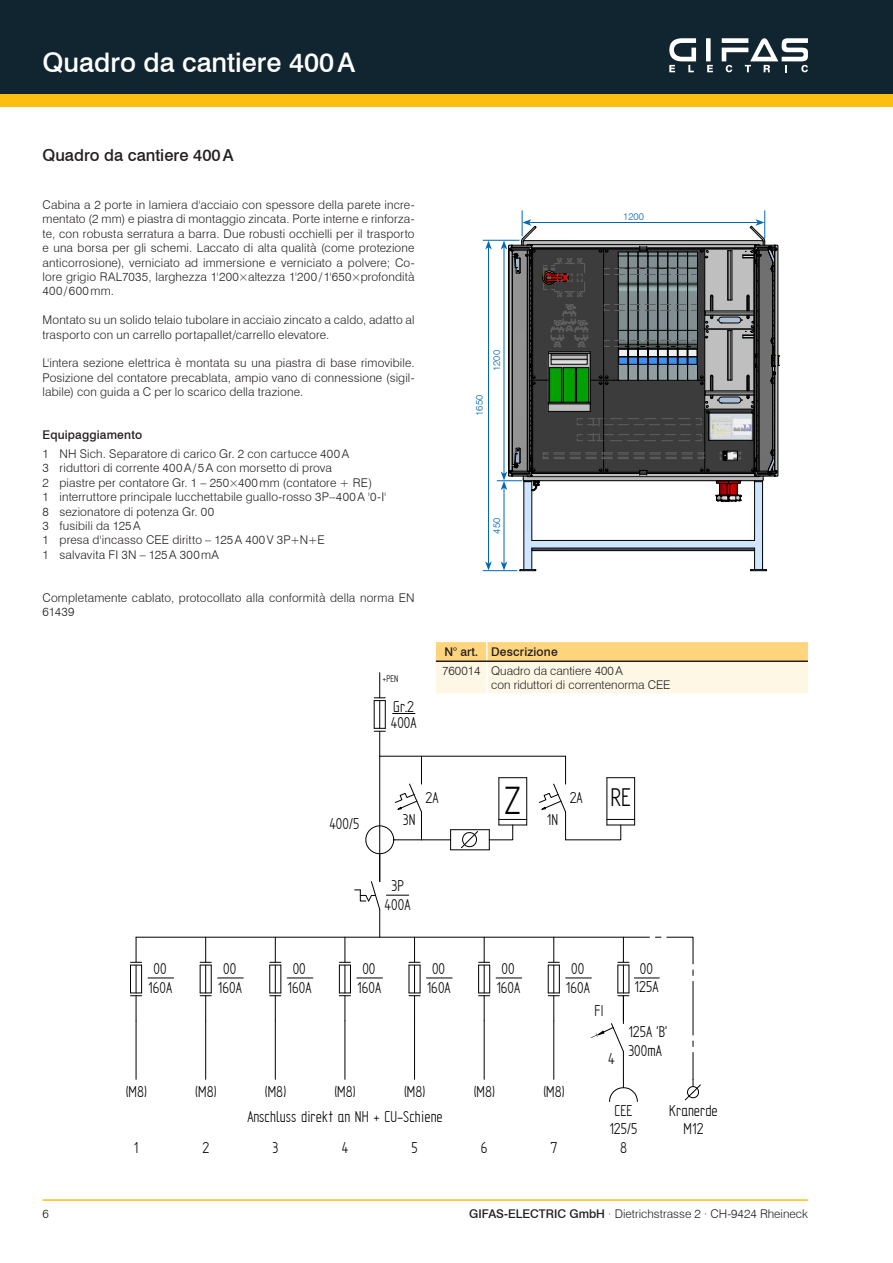
<style>
.page{position:relative;width:893px;height:1263px;background:#fff}
.page>*{position:absolute;margin:0;border:0;box-sizing:border-box;transform-origin:0 0}
.t1{font:44.85px "Solid Edge ISO";color:#000}
.t2{font:29.1px "Solid Edge ISO";color:#000}
.t3{font:500 27px "Swiss 721 BT";color:#fff}
.t4{font:17.85px/18.3px "Solid Edge ISO";color:#000}
.t5{font:500 16.5px "Swiss 721 BT";color:#231f20}
.t6{font:300 12px/14.4px "Swiss 721 BT";letter-spacing:.015em;color:#231f20}
.t7{font:500 12px "Swiss 721 BT";letter-spacing:.015em;color:#231f20}
.t8{font:11.1px "Solid Edge ISO";color:#000}
.t9{font:300 9.75px "Swiss 721 BT";color:#0168b3}
.s1{font-weight:500}
</style>
<div class="page">
<div style="left:0;top:89px;width:893px;height:17px;background:#fdbe12"></div>
<div style="left:0;top:0;width:893px;height:94px;background:#112530"></div>
<hr style="left:43px;top:1199px;width:765px;height:2px;background:#fdbe12">
<div style="left:706px;top:38px;width:5px;height:23px;background:#fff"></div>
<svg style="left:669px;top:38px;width:27px;height:34px"></svg>
<svg style="left:707px;top:65px;width:6px;height:7px"></svg>
<svg style="left:722px;top:38px;width:86px;height:34px"></svg>
<svg style="left:148px;top:978px;width:26px;height:1px"></svg>
<svg style="left:130px;top:937px;width:12px;height:84px"></svg>
<svg style="left:218px;top:978px;width:25px;height:1px"></svg>
<svg style="left:200px;top:938px;width:12px;height:83px"></svg>
<svg style="left:269px;top:938px;width:44px;height:83px"></svg>
<hr style="left:275px;top:1021px;width:1px;height:58px;background:#000">
<hr style="left:205px;top:1021px;width:1px;height:58px;background:#000">
<hr style="left:136px;top:1021px;width:1px;height:58px;background:#000">
<hr style="left:136px;top:937px;width:513px;height:1px;background:#000">
<img style="left:517px;top:502px;width:251px;height:69px">
<hr style="left:754px;top:482px;width:1px;height:58px;background:#000">
<hr style="left:762px;top:482px;width:1px;height:88px;background:#000">
<hr style="left:532px;top:550px;width:223px;height:1px;background:#000">
<hr style="left:532px;top:548px;width:223px;height:1px;background:#000">
<hr style="left:532px;top:540px;width:223px;height:1px;background:#000">
<svg style="left:750px;top:548px;width:17px;height:23px"></svg>
<hr style="left:532px;top:481px;width:1px;height:59px;background:#000">
<hr style="left:524px;top:482px;width:1px;height:88px;background:#000">
<svg style="left:519px;top:548px;width:17px;height:23px"></svg>
<hr style="left:488px;top:247px;width:1px;height:317px;background:#0168b3">
<svg style="left:485px;top:561px;width:7px;height:9px"></svg>
<hr style="left:483px;top:240px;width:36px;height:1px;background:#0168b3">
<hr style="left:483px;top:570px;width:34px;height:1px;background:#0168b3">
<hr style="left:504px;top:488px;width:1px;height:76px;background:#0168b3">
<svg style="left:501px;top:561px;width:6px;height:9px"></svg>
<svg style="left:485px;top:210px;width:295px;height:292px"></svg>
<svg style="left:339px;top:642px;width:469px;height:460px"></svg>
<h3 class="t3" style="left:43px;top:46px;width:314px">Quadro da cantiere 400A</h3>
<h3 class="t5" style="left:43px;top:145px;width:193px">Quadro da cantiere 400A</h3>
<p class="t6" style="left:43px;top:197px;width:374px;text-align:justify">Cabina a 2 porte in lamiera d'acciaio con spessore della parete incre&shy;mentato (2 mm) e piastra di montaggio zincata. Porte interne e rinforza&shy;te, con robusta serratura a barra. Due robusti occhielli per il trasporto e una borsa per gli schemi. Laccato di alta qualità (come protezione anticorrosione), verniciato ad immersione e verniciato a polvere; Co&shy;lore grigio RAL7035, larghezza 1'200×altezza 1'200/1'650×profondità 400/600mm.</p>
<p class="t6" style="left:43px;top:313px;width:374px">Montato su un solido telaio tubolare in acciaio zincato a caldo, adatto al trasporto con un carrello portapallet/carrello elevatore.</p>
<p class="t6" style="left:43px;top:356px;width:374px;text-align:justify">L'intera sezione elettrica è montata su una piastra di base rimovibile.<br>Posizione del contatore precablata, ampio vano di connessione (sigil&shy;labile) con guida a C per lo scarico della trazione.</p>
<p class="t7" style="left:43px;top:428px;width:101px">Equipaggiamento</p>
<p class="t6" style="left:43px;top:446px;width:345px">1 NH Sich. Separatore di carico Gr. 2 con cartucce 400A<br>3 riduttori di corrente 400A/5A con morsetto di prova<br>2 piastre per contatore Gr. 1 – 250×400mm (contatore + RE)<br>1 interruttore principale lucchettabile guallo-rosso 3P–400A '0-I' 8 sezionatore di potenza Gr. 00<br>3 fusibili da 125A<br>1 presa d'incasso CEE diritto – 125A 400V 3P+N+E<br>1 salvavita FI 3N – 125A 300mA</p>
<p class="t6" style="left:43px;top:590px;width:374px">Completamente cablato, protocollato alla conformità della norma EN<br>61439</p>
<p class="t8" style="left:383px;top:673px;width:17px">+PEN</p>
<h3 class="t4" style="left:391px;top:698px;width:27px;line-height:16.4px">Gr.2<br>400A</h3>
<p class="t9" style="left:473px;top:416px;width:22px;rotate:-90deg">1650</p>
<p class="t9" style="left:491px;top:371px;width:22px;rotate:-90deg">1200</p>
<p class="t9" style="left:491px;top:533px;width:17px;rotate:-90deg">450</p>
<p class="t9" style="left:623px;top:211px;width:22px">1200</p>
<p class="t7" style="left:444px;top:644px;width:115px">N° art. Descrizione</p>
<p class="t6" style="left:491px;top:663px;width:181px;text-indent:-49px">760014 Quadro da cantiere 400A<br>con riduttori di correntenorma CEE</p>
<h3 class="t4" style="left:329px;top:815px;width:31px">400/5</h3>
<h3 class="t4" style="left:403px;top:810px;width:14px">3N</h3>
<h3 class="t4" style="left:426px;top:789px;width:14px">2A</h3>
<h1 class="t1" style="left:504px;top:777px;width:18px">Z</h1>
<h2 class="t2" style="left:610px;top:782px;width:22px">RE</h2>
<h3 class="t4" style="left:547px;top:810px;width:13px">1N</h3>
<h3 class="t4" style="left:570px;top:789px;width:14px">2A</h3>
<h3 class="t4" style="left:391px;top:877px;width:14px">3P</h3>
<h3 class="t4" style="left:385px;top:895px;width:28px">400A</h3>
<h3 class="t4" style="left:148px;top:960px;width:26px">00<br>160A</h3>
<h3 class="t4" style="left:218px;top:960px;width:26px">00<br>160A</h3>
<h3 class="t4" style="left:287px;top:960px;width:26px">00<br>160A</h3>
<h3 class="t4" style="left:357px;top:960px;width:26px">00<br>160A</h3>
<h3 class="t4" style="left:427px;top:960px;width:26px">00<br>160A</h3>
<h3 class="t4" style="left:496px;top:960px;width:26px">00<br>160A</h3>
<h3 class="t4" style="left:566px;top:960px;width:26px">00<br>160A</h3>
<h3 class="t4" style="left:594px;top:1001px;width:11px">FI</h3>
<h3 class="t4" style="left:608px;top:1050px;width:8px">4</h3>
<h3 class="t4" style="left:640px;top:959px;width:15px">00</h3>
<h3 class="t4" style="left:635px;top:978px;width:25px">125A</h3>
<h3 class="t4" style="left:628px;top:1023px;width:41px">125A `B`<br>300mA</h3>
<h3 class="t4" style="left:126px;top:1082px;width:23px">(M8)</h3>
<h3 class="t4" style="left:195px;top:1082px;width:23px">(M8)</h3>
<h3 class="t4" style="left:265px;top:1082px;width:23px">(M8)</h3>
<h3 class="t4" style="left:335px;top:1082px;width:23px">(M8)</h3>
<h3 class="t4" style="left:404px;top:1082px;width:23px">(M8)</h3>
<h3 class="t4" style="left:474px;top:1082px;width:23px">(M8)</h3>
<h3 class="t4" style="left:543px;top:1082px;width:23px">(M8)</h3>
<h3 class="t4" style="left:247px;top:1108px;width:197px">Anschluss direkt an NH + CU-Schiene</h3>
<h3 class="t4" style="left:609px;top:1102px;width:29px">CEE<br>125/5</h3>
<h3 class="t4" style="left:669px;top:1101px;width:50px;text-align:center">Kranerde<br>M12</h3>
<h3 class="t4" style="left:134px;top:1138px;width:6px">1</h3>
<h3 class="t4" style="left:202px;top:1138px;width:8px">2</h3>
<h3 class="t4" style="left:273px;top:1138px;width:7px">3</h3>
<h3 class="t4" style="left:342px;top:1138px;width:8px">4</h3>
<h3 class="t4" style="left:412px;top:1138px;width:8px">5</h3>
<h3 class="t4" style="left:481px;top:1138px;width:8px">6</h3>
<h3 class="t4" style="left:550px;top:1138px;width:9px">7</h3>
<h3 class="t4" style="left:620px;top:1138px;width:9px">8</h3>
<p class="t6" style="left:43px;top:1207px;width:8px">6</p>
<p class="t6" style="left:469px;top:1207px;width:340px"><span class="s1">GIFAS-ELECTRIC GmbH</span> · Dietrichstrasse 2 · CH-9424 Rheineck</p>
</div>
